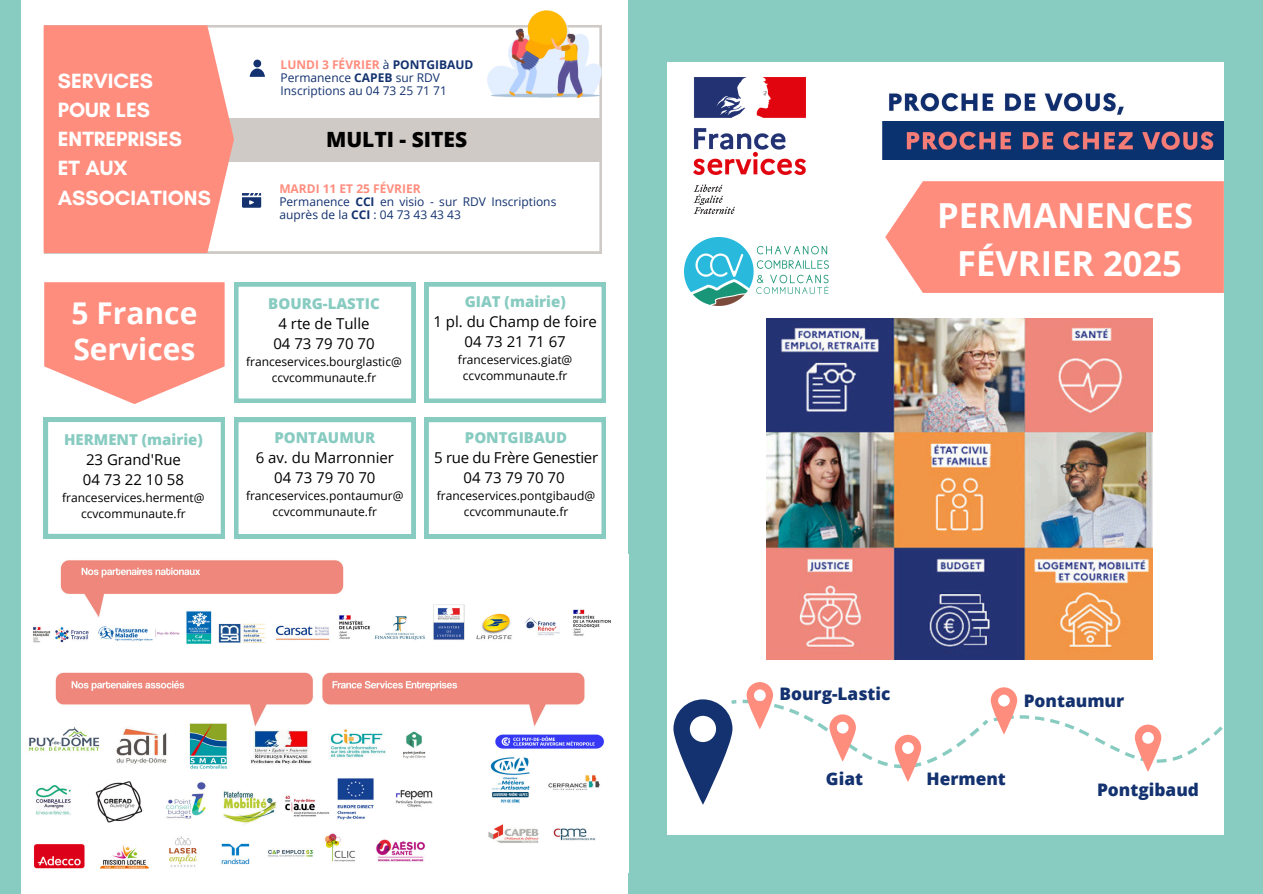
<style>
.page{position:relative;width:1263px;height:894px;background:#fff}
.page>*{position:absolute;margin:0;border:0;box-sizing:border-box;transform-origin:0 0}
.t1{font:700 34.5px/47.2px "Open Sans";color:#fff;text-align:center}
.t2{font:700 30px/36px "Open Sans";color:#fff}
.t3{font:700 21px/29.2px "Glacial Indifference";color:#fff}
.t4{font:800 21px "Open Sans";color:#000}
.t5{font:800 17.25px "Open Sans";color:#13326f}
.t6{font:15px "Open Sans";color:#000}
.t7{font:800 15px "Open Sans";color:#88cbc1}
.t8{font:15px "Open Sans";letter-spacing:-.02em;color:#000}
.t9{font:12px "Open Sans";color:#000}
.t10{font:12px/13px "Open Sans";color:#13326f}
.t11{font:700 12px "Open Sans";color:#ff8d7e}
.s1{font-weight:400;color:#13326f}
.s2{color:#13326f}
.s3{font-weight:700}
</style>
<div class="page">
<svg style="left:45px;top:25px;width:557px;height:228px"></svg>
<div style="left:666px;top:834px;width:562px;height:59px;background:#88cbc1"></div>
<img style="left:767px;top:318px;width:386px;height:341px">
<img style="left:889px;top:93px;width:235px;height:22px">
<img style="left:685px;top:237px;width:144px;height:68px">
<img style="left:882px;top:121px;width:342px;height:38px">
<div style="left:662px;top:0;width:565px;height:61px;background:#88cbc1"></div>
<div style="left:629px;top:0;width:38px;height:893px;background:#88cbc1"></div>
<div style="left:1224px;top:0;width:39px;height:893px;background:#88cbc1"></div>
<svg style="left:732px;top:596px;width:257px;height:137px"></svg>
<svg style="left:992px;top:596px;width:161px;height:149px"></svg>
<svg style="left:741px;top:674px;width:74px;height:59px"></svg>
<svg style="left:829px;top:684px;width:153px;height:98px"></svg>
<svg style="left:991px;top:686px;width:84px;height:59px"></svg>
<svg style="left:1109px;top:676px;width:114px;height:96px"></svg>
<svg style="left:673px;top:699px;width:59px;height:105px"></svg>
<svg style="left:234px;top:282px;width:181px;height:120px"></svg>
<svg style="left:424px;top:282px;width:182px;height:120px"></svg>
<svg style="left:44px;top:417px;width:181px;height:121px"></svg>
<svg style="left:234px;top:417px;width:181px;height:121px"></svg>
<svg style="left:424px;top:417px;width:181px;height:121px"></svg>
<div style="left:885px;top:181px;width:339px;height:112px;background:#ff8d7e"></div>
<svg style="left:44px;top:282px;width:181px;height:122px"></svg>
<div style="left:0;top:0;width:21px;height:893px;background:#88cbc1"></div>
<div style="left:192px;top:119px;width:410px;height:43px;background:#cfcac6"></div>
<div style="left:44px;top:26px;width:190px;height:227px;background:#ff8d7e"></div>
<img style="left:487px;top:11px;width:115px;height:86px">
<svg style="left:250px;top:60px;width:15px;height:16px"></svg>
<svg style="left:242px;top:193px;width:19px;height:14px"></svg>
<img style="left:694px;top:78px;width:111px;height:136px">
<img style="left:29px;top:560px;width:582px;height:309px">
<p class="t3" style="left:58px;top:65px;width:155px">SERVICES<br>POUR LES<br>ENTREPRISES<br>ET AUX<br>ASSOCIATIONS</p>
<p class="t2" style="left:71px;top:294px;width:127px">5 France<br>Services</p>
<p class="t7" style="left:64px;top:429px;width:140px">HERMENT (mairie)</p>
<p class="t6" style="left:86px;top:449px;width:96px">23 Grand'Rue</p>
<p class="t6" style="left:83px;top:469px;width:103px">04 73 22 10 58</p>
<p class="t9" style="left:62px;top:489px;width:144px">franceservices.herment@</p>
<p class="t9" style="left:81px;top:505px;width:106px">ccvcommunaute.fr</p>
<p class="t11" style="left:281px;top:56px;width:194px">LUNDI 3 FÉVRIER <span class="s1">à</span> <span class="s2">PONTGIBAUD</span></p>
<p class="t10" style="left:281px;top:70px;width:161px">Permanence <span class="s3">CAPEB</span> sur RDV</p>
<p class="t10" style="left:281px;top:83px;width:168px">Inscriptions au 04 73 25 71 71</p>
<p class="t4" style="left:326px;top:124px;width:143px">MULTI - SITES</p>
<p class="t11" style="left:279px;top:180px;width:143px">MARDI 11 ET 25 FÉVRIER</p>
<p class="t10" style="left:279px;top:194px;width:279px">Permanence <span class="s3">CCI</span> en visio - sur RDV Inscriptions auprès de la <span class="s3">CCI</span> : 04 73 43 43 43</p>
<p class="t7" style="left:268px;top:292px;width:113px">BOURG-LASTIC</p>
<p class="t6" style="left:278px;top:312px;width:93px">4 rte de Tulle</p>
<p class="t6" style="left:273px;top:332px;width:103px">04 73 79 70 70</p>
<h2 class="t9" style="left:246px;top:352px;width:157px">franceservices.bourglastic@</h2>
<p class="t9" style="left:272px;top:368px;width:106px">ccvcommunaute.fr</p>
<p class="t7" style="left:274px;top:427px;width:102px">PONTAUMUR</p>
<p class="t6" style="left:256px;top:447px;width:140px">6 av. du Marronnier</p>
<p class="t6" style="left:274px;top:467px;width:103px">04 73 79 70 70</p>
<p class="t9" style="left:246px;top:487px;width:159px">franceservices.pontaumur@</p>
<p class="t9" style="left:272px;top:503px;width:106px">ccvcommunaute.fr</p>
<p class="t7" style="left:465px;top:291px;width:103px">GIAT (mairie)</p>
<p class="t6" style="left:433px;top:311px;width:165px">1 pl. du Champ de foire</p>
<p class="t6" style="left:465px;top:331px;width:103px">04 73 21 71 67</p>
<p class="t9" style="left:458px;top:351px;width:116px">franceservices.giat@</p>
<p class="t9" style="left:463px;top:367px;width:106px">ccvcommunaute.fr</p>
<p class="t7" style="left:465px;top:427px;width:104px">PONTGIBAUD</p>
<p class="t8" style="left:434px;top:447px;width:165px">5 rue du Frère Genestier</p>
<p class="t6" style="left:463px;top:467px;width:103px">04 73 79 70 70</p>
<p class="t9" style="left:437px;top:487px;width:160px">franceservices.pontgibaud@</p>
<p class="t9" style="left:464px;top:503px;width:106px">ccvcommunaute.fr</p>
<h3 class="t1" style="left:937px;top:191px;width:257px">PERMANENCES<br>FÉVRIER 2025</h3>
<p class="t5" style="left:779px;top:681px;width:113px">Bourg-Lastic</p>
<p class="t5" style="left:1024px;top:688px;width:102px">Pontaumur</p>
<h3 class="t5" style="left:826px;top:766px;width:39px">Giat</h3>
<p class="t5" style="left:926px;top:766px;width:81px">Herment</p>
<p class="t5" style="left:1097px;top:777px;width:103px">Pontgibaud</p>
</div>
